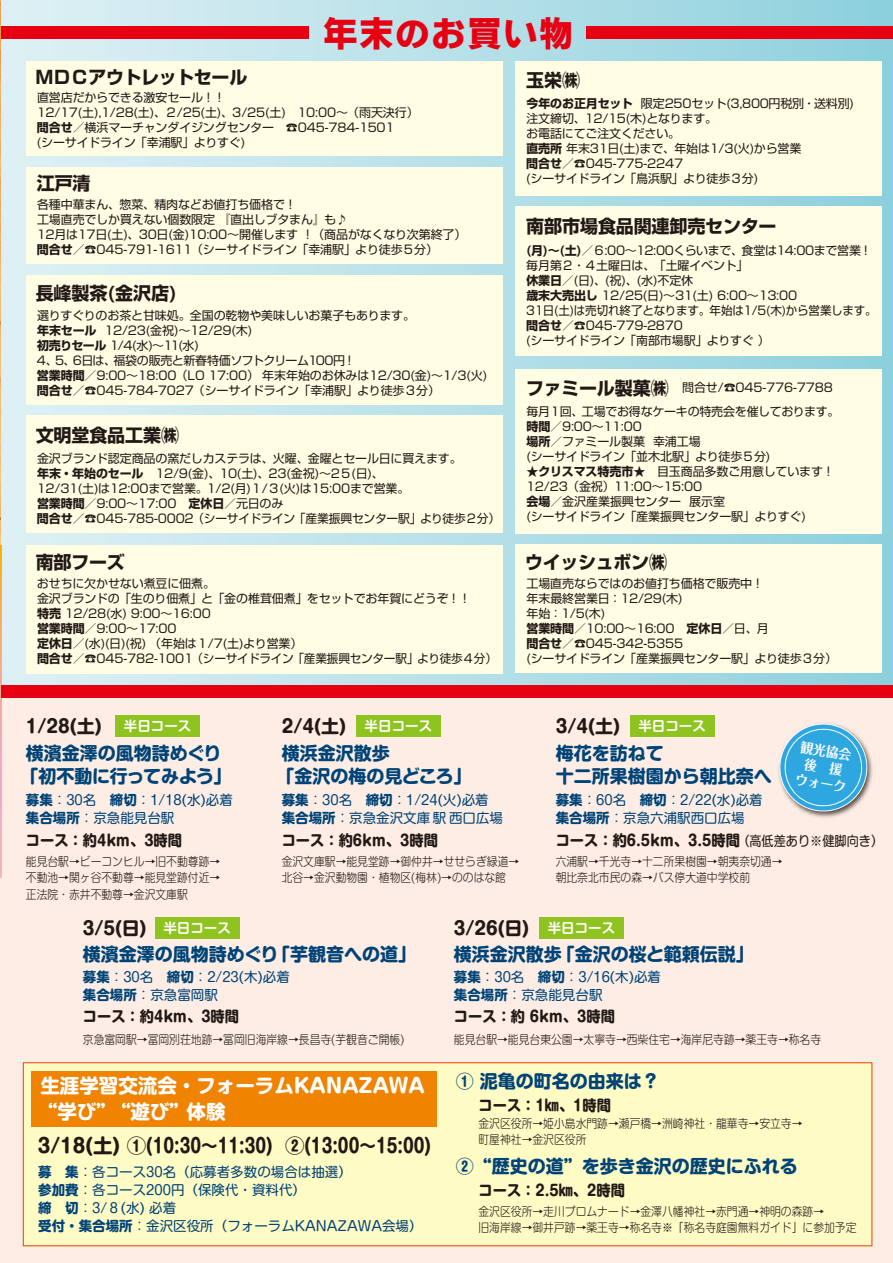
<style>
.page{position:relative;width:893px;height:1263px;background:#fff}
.page>*{position:absolute;margin:0;border:0;box-sizing:border-box;transform-origin:0 0}
.t1{font:36px "Sb Isarago EB";color:#e60012}
.t2{font:700 19.5px "Shin M Go Pro";color:#221815}
.t3{font:700 19.5px/25.5px "Shin M Go Pro";color:#fff}
.t4{font:700 18px/22.5px "Shin M Go Pro";color:#004377}
.t5{font:700 18px "Shin Go Pro";letter-spacing:-.01em;color:#221815}
.t6{font:700 18px "Shin M Go Pro";color:#221815}
.t7{font:700 15px "Shin M Go Pro";color:#221815;scale:.95 1}
.t8{font:13.5px/18px "Shin M Go Pro";color:#004377}
.t9{font:700 13.5px "Shin M Go Pro De";color:#fff}
.t10{font:700 13.5px/16.5px "Folk Pro";color:#fff;text-align:center;scale:.95 1}
.t11{font:12px/15px "Shin Go Pro";letter-spacing:-.015em;color:#221815}
.t12{font:300 12px/16.5px "Shin M Go Pro";color:#221815;scale:.9 1}
.s1{font-weight:700}
.s2{font-weight:400;font-size:13.5px}
</style>
<div class="page">
<img style="left:0;top:0;width:1px;height:545px">
<div style="left:1px;top:0;width:892px;height:748px;background:linear-gradient(to right,#e0eef2,#92ceda)"></div>
<div style="left:0;top:689px;width:893px;height:207px;background:#fdede4"></div>
<svg style="left:0;top:545px;width:1px;height:333px"></svg>
<div style="left:0;top:878px;width:893px;height:385px;background:#fdede4"></div>
<div style="left:23px;top:1062px;width:849px;height:184px;background:#fffbc5;border:1px solid #ea5514"></div>
<div style="left:515px;top:544px;width:367px;height:129px;background:#fffde4"></div>
<div style="left:515px;top:61px;width:367px;height:134px;background:#fffde4"></div>
<div style="left:515px;top:369px;width:367px;height:165px;background:#fffde4"></div>
<div style="left:515px;top:207px;width:367px;height:149px;background:#fffde4"></div>
<div style="left:26px;top:545px;width:476px;height:129px;background:#fffde4"></div>
<div style="left:26px;top:416px;width:476px;height:117px;background:#fffde4"></div>
<div style="left:26px;top:276px;width:476px;height:129px;background:#fffde4"></div>
<div style="left:26px;top:168px;width:476px;height:96px;background:#fffde4"></div>
<div style="left:26px;top:61px;width:476px;height:95px;background:#fffde4"></div>
<div style="left:1px;top:685px;width:892px;height:12px;background:#e60012"></div>
<div style="left:115px;top:716px;width:84px;height:21px;background:#8fc31f"></div>
<img style="left:808px;top:756px;width:64px;height:62px">
<svg style="left:778px;top:723px;width:92px;height:91px"></svg>
<div style="left:539px;top:918px;width:84px;height:21px;background:#8fc31f"></div>
<div style="left:155px;top:918px;width:84px;height:21px;background:#8fc31f"></div>
<div style="left:356px;top:716px;width:84px;height:21px;background:#8fc31f"></div>
<div style="left:1px;top:27px;width:308px;height:12px;background:#e60012"></div>
<div style="left:586px;top:27px;width:307px;height:12px;background:#e60012"></div>
<div style="left:630px;top:716px;width:84px;height:21px;background:#8fc31f"></div>
<div style="left:31px;top:1071px;width:405px;height:55px;background:#f08300"></div>
<h3 class="t5" style="left:36px;top:63px;width:213px">ＭＤＣアウトレットセール</h3>
<h1 class="t1" style="left:322px;top:15px;width:253px">年末のお買い物</h1>
<h3 class="t5" style="left:526px;top:66px;width:55px">玉栄㈱</h3>
<p class="t11" style="left:37px;top:88px;width:383px">直営店だからできる激安セール！！<br>12/17(土),1/28(土)、２/25(土)、3/25(土)　10:00～（雨天決行）<span class="s1">問合せ</span>／横浜マーチャンダイジングセンター　☎045-784-1501<br>(シーサイドライン「幸浦駅」よりすぐ)</p>
<h3 class="t5" style="left:37px;top:169px;width:55px">江戸清</h3>
<p class="t11" style="left:37px;top:195px;width:431px">各種中華まん、惣菜、精肉などお値打ち価格で！<br>工場直売でしか買えない個数限定 『直出しブタまん』も♪<br>12月は17日(土)、30日(金)10:00～開催します ！（商品がなくなり次第終了）<span class="s1">問合せ</span>／☎045-791-1611（シーサイドライン「幸浦駅」より徒歩５分）</p>
<h3 class="t5" style="left:36px;top:278px;width:143px">長峰製茶(金沢店)</h3>
<p class="t11" style="left:37px;top:306px;width:452px">選りすぐりのお茶と甘味処。全国の乾物や美味しいお菓子もあります。<br><span class="s1">年末セール</span> 12/23(金祝)～12/29(木)<br><span class="s1">初売りセール</span> 1/4(水)～11(水)<br>4、5、6日は、福袋の販売と新春特価ソフトクリーム100円！<br><span class="s1">営業時間</span>／9:00～18:00（LO 17:00） 年末年始のお休みは12/30(金)～1/3(火)<span class="s1">問合せ</span>／☎045-784-7027（シーサイドライン「幸浦駅」より徒歩３分）</p>
<h3 class="t5" style="left:36px;top:421px;width:145px">文明堂食品工業㈱</h3>
<p class="t11" style="left:37px;top:450px;width:465px">金沢ブランド認定商品の窯だしカステラは、火曜、金曜とセール日に買えます。<br><span class="s1">年末・年始のセール</span>　12/9(金)、10(土)、23(金祝)～2５(日)、<br>12/31(土)は12:00まで営業。1/2(月)１/３(火)は15:00まで営業。<br><span class="s1">営業時間</span>／9:00～17:00　<span class="s1">定休日</span>／元日のみ<br><span class="s1">問合せ</span>／☎045-785-0002（シーサイドライン「産業振興センター駅」より徒歩２分）</p>
<p class="t11" style="left:526px;top:95px;width:329px"><span class="s1">今年のお正月セット</span> 限定250セット(3,800円税別・送料別)注文締切、12/15(木)となります。<br>お電話にてご注文ください。<br><span class="s1">直売所</span> 年末31日(土)まで、年始は1/3(火)から営業<br><span class="s1">問合せ</span>／☎045-775-2247<br>(シーサイドライン「鳥浜駅」より徒歩３分)</p>
<h3 class="t5" style="left:526px;top:212px;width:252px">南部市場食品関連卸売センター</h3>
<p class="t11" style="left:526px;top:242px;width:352px"><span class="s1">(月)～(土)</span>／６:00～12:00くらいまで、食堂は14:00まで営業！毎月第２・４土曜日は、「土曜イベント」<br><span class="s1">休業日</span>／(日)、(祝)、(水)不定休<br><span class="s1">歳末大売出し</span> 12/25(日)～31(土) 6:00～13:00<br>31日(土)は売切れ終了となります。年始は1/5(木)から営業します。<span class="s1">問合せ</span>／☎045-779-2870<br>(シーサイドライン「南部市場駅」よりすぐ ）</p>
<h3 class="t5" style="left:526px;top:374px;width:144px">ファミール製菓㈱</h3>
<p class="t11" style="left:682px;top:378px;width:152px">問合せ/☎045-776-7788</p>
<p class="t11" style="left:526px;top:403px;width:315px">毎月１回、工場でお得なケーキの特売会を催しております。<span class="s1">時間</span>／9:00～11:00<br><span class="s1">場所</span>／ファミール製菓 幸浦工場<br>(シーサイドライン「並木北駅」より徒歩５分)</p>
<p class="t11" style="left:526px;top:463px;width:310px"><span class="s1">★クリスマス特売市★</span>　目玉商品多数ご用意しています！<br>12/23（金祝）11:00～15:00<br><span class="s1">会場</span>／金沢産業振興センター 展示室<br>(シーサイドライン「産業振興センター駅」よりすぐ)</p>
<h3 class="t5" style="left:36px;top:548px;width:91px">南部フーズ</h3>
<h3 class="t5" style="left:525px;top:548px;width:144px">ウイッシュボン㈱</h3>
<p class="t11" style="left:37px;top:575px;width:462px">おせちに欠かせない煮豆に佃煮。<br>金沢ブランドの「生のり佃煮」と「金の椎茸佃煮」をセットでお年賀にどうぞ！！<br><span class="s1">特売</span> 12/28(水) 9:00～16:00<br><span class="s1">営業時間</span>／9:00～17:00<br><span class="s1">定休日</span>／(水)(日)(祝) （年始は１/7(土)より営業）<br><span class="s1">問合せ</span>／☎045-782-1001（シーサイドライン「産業振興センター駅」より徒歩４分）</p>
<h3 class="t6" style="left:26px;top:711px;width:77px">1/28(土)</h3>
<p class="t9" style="left:124px;top:715px;width:69px">半日コース</p>
<h3 class="t6" style="left:282px;top:711px;width:66px">2/4(土)</h3>
<p class="t9" style="left:365px;top:715px;width:69px">半日コース</p>
<h3 class="t4" style="left:21px;top:740px;width:213px">横濱金澤の風物詩めぐり「初不動に行ってみよう」</h3>
<h3 class="t4" style="left:276px;top:740px;width:196px">横浜金沢散歩<br>「金沢の梅の見どころ」</h3>
<p class="t8" style="left:26px;top:789px;width:208px"><span class="s1">募集</span>：30名　<span class="s1">締切</span>：1/18(水)必着<span class="s1">集合場所</span>：京急能見台駅</p>
<p class="t7" style="left:26px;top:827px;width:166px">コース：約4km、3時間</p>
<p class="t7" style="left:282px;top:827px;width:166px">コース：約6km、3時間</p>
<p class="t8" style="left:282px;top:789px;width:223px"><span class="s1">募集</span>：30名　<span class="s1">締切</span>：1/24(火)必着<span class="s1">集合場所</span>：京急金沢文庫駅西口広場</p>
<p class="t11" style="left:526px;top:575px;width:312px">工場直売ならではのお値打ち価格で販売中！<br>年末最終営業日：12/29(木)<br>年始：1/5(木)<br><span class="s1">営業時間</span>／10:00～16:00　<span class="s1">定休日</span>／日、月<br><span class="s1">問合せ</span>／☎045-342-5355<br>(シーサイドライン「産業振興センター駅」より徒歩３分）</p>
<h3 class="t6" style="left:556px;top:711px;width:66px">3/4(土)</h3>
<p class="t9" style="left:638px;top:715px;width:69px">半日コース</p>
<p class="t10" style="left:803px;top:736px;width:56px;rotate:10deg">観光協会後　援ウォーク</p>
<h3 class="t4" style="left:556px;top:740px;width:217px">梅花を訪ねて<br>十二所果樹園から朝比奈へ</h3>
<p class="t8" style="left:556px;top:789px;width:208px"><span class="s1">募集</span>：60名　<span class="s1">締切</span>：2/22(水)必着<span class="s1">集合場所</span>：京急六浦駅西口広場</p>
<p class="t7" style="left:556px;top:827px;width:346px">コース：約6.5km、3.5時間<span class="s2">（高低差あり※健脚向き）</span></p>
<p class="t12" style="left:26px;top:852px;width:217px;text-align:justify">能見台駅→ビーコンヒル→旧不動尊跡→不動池→関ヶ谷不動尊→能見堂跡付近→正法院・赤井不動尊→金沢文庫駅</p>
<p class="t12" style="left:282px;top:852px;width:266px">金沢文庫駅→能見堂跡→御仲井→せせらぎ緑道→北谷→金沢動物園・植物区(梅林)→ののはな館</p>
<p class="t12" style="left:556px;top:852px;width:254px">六浦駅→千光寺→十二所果樹園→朝夷奈切通→朝比奈北市民の森→バス停大道中学校前</p>
<h3 class="t6" style="left:454px;top:913px;width:77px">3/26(日)</h3>
<p class="t8" style="left:454px;top:967px;width:208px"><span class="s1">募集</span>：30名　<span class="s1">締切</span>：3/16(木)必着<span class="s1">集合場所</span>：京急能見台駅</p>
<p class="t7" style="left:454px;top:1004px;width:171px">コース：約 6km、3時間</p>
<h3 class="t6" style="left:83px;top:913px;width:65px">3/5(日)</h3>
<p class="t8" style="left:83px;top:967px;width:208px"><span class="s1">募集</span>：30名　<span class="s1">締切</span>：2/23(木)必着<span class="s1">集合場所</span>：京急富岡駅</p>
<p class="t7" style="left:83px;top:1004px;width:166px">コース：約4km、3時間</p>
<p class="t9" style="left:163px;top:917px;width:69px">半日コース</p>
<p class="t9" style="left:548px;top:917px;width:69px">半日コース</p>
<h3 class="t4" style="left:83px;top:940px;width:335px">横濱金澤の風物詩めぐり「芋観音への道」</h3>
<h3 class="t4" style="left:454px;top:940px;width:301px">横浜金沢散歩「金沢の桜と範頼伝説」</h3>
<p class="t12" style="left:83px;top:1030px;width:359px">京急富岡駅→冨岡別荘地跡→冨岡旧海岸線→長昌寺(芋観音ご開帳)</p>
<p class="t12" style="left:454px;top:1030px;width:409px">能見台駅→能見台東公園→太寧寺→西柴住宅→海岸尼寺跡→薬王寺→称名寺</p>
<h3 class="t4" style="left:456px;top:1068px;width:205px">① 泥亀の町名の由来は？</h3>
<h2 class="t3" style="left:38px;top:1071px;width:388px">生涯学習交流会・フォーラムKANAZAWA “学び”“遊び”体験</h2>
<p class="t7" style="left:478px;top:1093px;width:141px">コース：1㎞、1時間</p>
<p class="t12" style="left:478px;top:1113px;width:361px">金沢区役所→姫小島水門跡→瀬戸橋→洲崎神社・龍華寺→安立寺→町屋神社→金沢区役所</p>
<h2 class="t2" style="left:38px;top:1129px;width:395px">3/18(土) ①(10:30～11:30) ②(13:00～15:00)</h2>
<p class="t8" style="left:38px;top:1161px;width:386px"><span class="s1">募　集</span>：各コース30名（応募者多数の場合は抽選）<br><span class="s1">参加費</span>：各コース200円（保険代・資料代）<br><span class="s1">締　切</span>：3/８(水) 必着<br><span class="s1">受付・集合場所</span>：金沢区役所（フォーラムKANAZAWA会場）</p>
<h3 class="t4" style="left:456px;top:1153px;width:343px">②“歴史の道”を歩き金沢の歴史にふれる</h3>
<p class="t7" style="left:478px;top:1178px;width:156px">コース：2.5㎞、2時間</p>
<p class="t12" style="left:478px;top:1201px;width:421px">金沢区役所→走川プロムナード→金澤八幡神社→赤門通→神明の森跡→<br>旧海岸線→御井戸跡→薬王寺→称名寺※「称名寺庭園無料ガイド」に参加予定</p>
</div>
